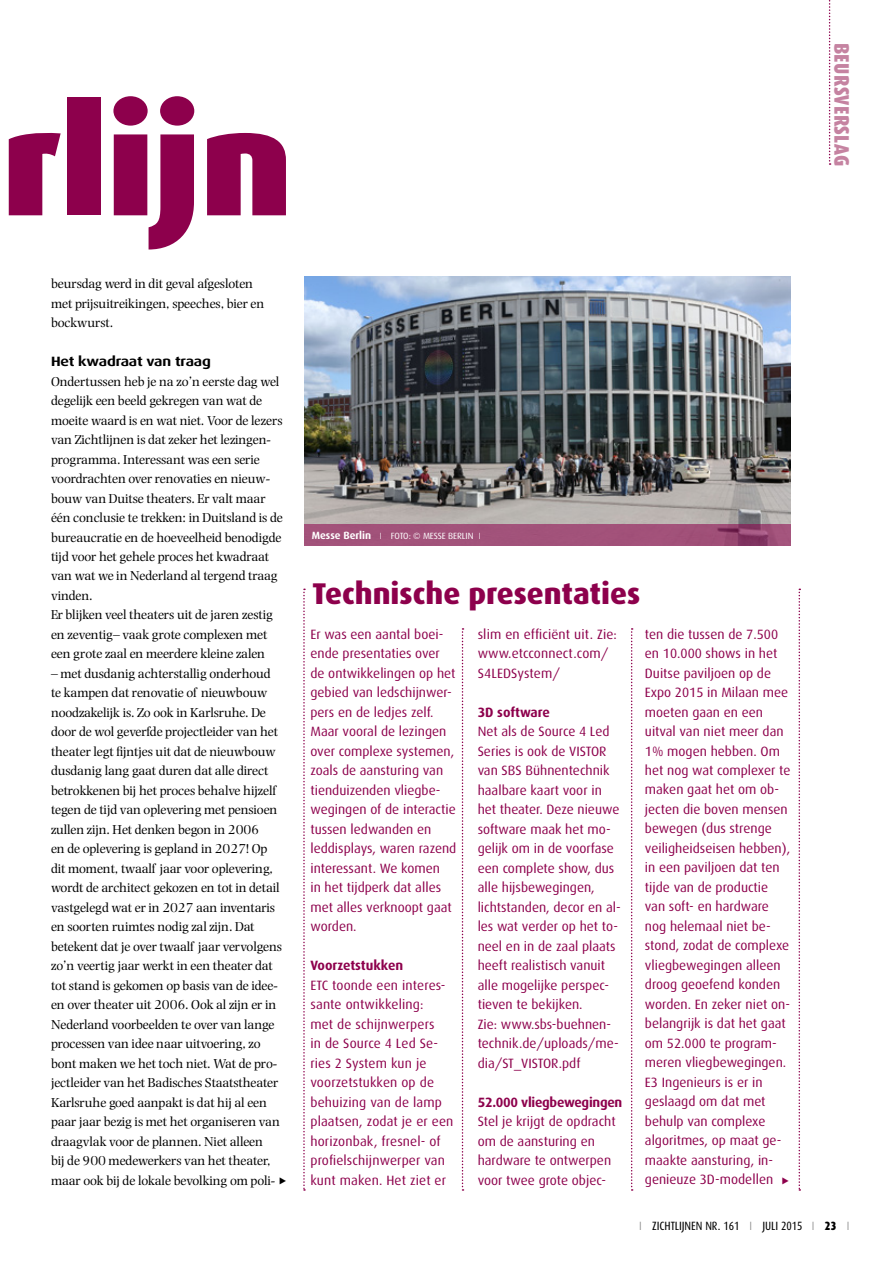
<style>
.page{position:relative;width:893px;height:1263px;background:#fff}
.page>*{position:absolute;margin:0;border:0;box-sizing:border-box;transform-origin:0 0}
.t1{font:900 150px "Dax";letter-spacing:-.005em;color:#8d004c}
.t2{font:800 30px "Dax";color:#8d004c}
.t3{font:900 21px "Dax Condensed";letter-spacing:.02em;color:#c583a1}
.t4{font:13.5px/19.5px "Dax";color:#8d004c}
.t5{font:13.5px/19.5px "Photina";letter-spacing:-.01em;color:#000}
.t6{font:700 13.5px "Dax";letter-spacing:-.02em;color:#8d004c}
.t7{font:700 13.5px "Dax Wide";letter-spacing:-.01em;color:#000}
.t8{font:700 13.5px "Dax";color:#8d004c}
.t9{font:12px "Dax Condensed";letter-spacing:-.005em;color:#000}
.t10{font:9px "Dax";letter-spacing:-.01em;color:#fff}
.s1{font-weight:700;font-size:10.5px}
.s2{font-family:"Dax Condensed";font-weight:300}
.s3{font-weight:300;color:#878787}
.s4{font-weight:900}
</style>
<div class="page">
<svg style="left:303px;top:589px;width:2px;height:602px"></svg>
<svg style="left:798px;top:589px;width:2px;height:602px"></svg>
<svg style="left:829px;top:0;width:2px;height:165px"></svg>
<svg style="left:462px;top:628px;width:1px;height:563px"></svg>
<svg style="left:631px;top:628px;width:2px;height:563px"></svg>
<img style="left:305px;top:277px;width:486px;height:247px">
<svg style="left:305px;top:524px;width:486px;height:22px;fill:#a2527a"></svg>
<h1 class="t1" style="left:2px;top:77px;width:293px">rlijn</h1>
<p class="t5" style="left:51px;top:274px;width:215px">beursdag werd in dit geval afgesloten met prijsuitreikingen, speeches, bier en bockwurst.</p>
<p class="t7" style="left:51px;top:354px;width:161px">Het kwadraat van traag</p>
<p class="t5" style="left:51px;top:371px;width:233px">Ondertussen heb je na zo’n eerste dag wel degelijk een beeld gekregen van wat de moeite waard is en wat niet. Voor de lezers van Zichtlijnen is dat zeker het lezingen&shy;programma. Interessant was een serie voordrachten over renovaties en nieuw&shy;bouw van Duitse theaters. Er valt maar één conclusie te trekken: in Duitsland is de bureaucratie en de hoeveelheid benodigde tijd voor het gehele proces het kwadraat van wat we in Nederland al tergend traag vinden.<br>Er blijken veel theaters uit de jaren zestig en zeventig– vaak grote complexen met een grote zaal en meerdere kleine zalen</p>
<p class="t5" style="left:51px;top:664px;width:233px">– met dusdanig achterstallig onderhoud te kampen dat renovatie of nieuwbouw noodzakelijk is. Zo ook in Karlsruhe. De door de wol geverfde projectleider van het theater legt fijntjes uit dat de nieuwbouw dusdanig lang gaat duren dat alle direct betrokkenen bij het proces behalve hijzelf tegen de tijd van oplevering met pensioen zullen zijn. Het denken begon in 2006<br>en de oplevering is gepland in 2027! Op dit moment, twaalf jaar voor oplevering, wordt de architect gekozen en tot in detail vastgelegd wat er in 2027 aan inventaris en soorten ruimtes nodig zal zijn. Dat betekent dat je over twaalf jaar vervolgens zo’n veertig jaar werkt in een theater dat tot stand is gekomen op basis van de idee&shy;ën over theater uit 2006. Ook al zijn er in Nederland voorbeelden te over van lange processen van idee naar uitvoering, zo bont maken we het toch niet. Wat de pro&shy;jectleider van het Badisches Staatstheater Karlsruhe goed aanpakt is dat hij al een paar jaar bezig is met het organiseren van draagvlak voor de plannen. Niet alleen<br>bij de 900 medewerkers van het theater, maar ook bij de lokale bevolking om poli-</p>
<h3 class="t3" style="left:853px;top:43px;width:125px;rotate:90deg">BEURSVERSLAG</h3>
<p class="t10" style="left:312px;top:531px;width:170px"><span class="s1">Messe Berlin</span> <span class="s2">I</span> FOTO: © MESSE BERLIN <span class="s2">I</span></p>
<h2 class="t2" style="left:312px;top:577px;width:330px">Technische presentaties</h2>
<p class="t4" style="left:310px;top:624px;width:147px">Er was een aantal boei&shy;ende presentaties over de ontwikkelingen op het gebied van ledschijnwer&shy;pers en de ledjes zelf.<br>Maar vooral de lezingen over complexe systemen, zoals de aansturing van tienduizenden vliegbe&shy;wegingen of de interactie tussen ledwanden en leddisplays, waren razend interessant. We komen<br>in het tijdperk dat alles met alles verknoopt gaat worden.</p>
<p class="t8" style="left:310px;top:958px;width:94px">Voorzetstukken</p>
<p class="t4" style="left:310px;top:975px;width:145px">ETC toonde een interes&shy;sante ontwikkeling:<br>met de schijnwerpers<br>in de Source 4 Led Se&shy;ries 2 System kun je voorzetstukken op de behuizing van de lamp plaatsen, zodat je er een horizonbak, fresnel- of profielschijnwerper van kunt maken. Het ziet er</p>
<p class="t4" style="left:478px;top:624px;width:141px">slim en efficiënt uit. Zie: www.etcconnect.com/<br>S4LEDSystem/</p>
<p class="t6" style="left:478px;top:704px;width:74px">3D software</p>
<p class="t4" style="left:478px;top:722px;width:145px">Net als de Source 4 Led<br>Series is ook de VISTOR van SBS Bühnentechnik haalbare kaart voor in het theater. Deze nieuwe software maak het mo&shy;gelijk om in de voorfase een complete show, dus alle hijsbewegingen, lichtstanden, decor en al&shy;les wat verder op het to&shy;neel en in de zaal plaats heeft realistisch vanuit alle mogelijke perspec&shy;tieven te bekijken.<br>Zie: www.sbs-buehnen&shy;technik.de/uploads/me&shy;dia/ST_VISTOR.pdf</p>
<p class="t6" style="left:478px;top:1094px;width:146px">52.000 vliegbewegingen</p>
<p class="t4" style="left:478px;top:1112px;width:140px">Stel je krijgt de opdracht om de aansturing en hardware te ontwerpen voor twee grote objec-</p>
<p class="t4" style="left:645px;top:624px;width:147px">ten die tussen de 7.500 en 10.000 shows in het<br>Duitse paviljoen op de<br>Expo 2015 in Milaan mee moeten gaan en een uitval van niet meer dan<br>1% mogen hebben. Om het nog wat complexer te maken gaat het om ob&shy;jecten die boven mensen bewegen (dus strenge veiligheidseisen hebben), in een paviljoen dat ten tijde van de productie van soft- en hardware nog helemaal niet be&shy;stond, zodat de complexe vliegbewegingen alleen droog geoefend konden worden. En zeker niet on&shy;belangrijk is dat het gaat om 52.000 te program&shy;meren vliegbewegingen.<br>E3 Ingenieurs is er in geslaagd om dat met behulp van complexe algoritmes, op maat ge&shy;maakte aansturing, in&shy;genieuze 3D-modellen</p>
<p class="t9" style="left:639px;top:1219px;width:212px"><span class="s3">I</span> ZICHTLIJNEN NR. 161 <span class="s3">I</span> JULI 2015 <span class="s3">I</span> <span class="s4">23</span> <span class="s3">I</span></p>
</div>
